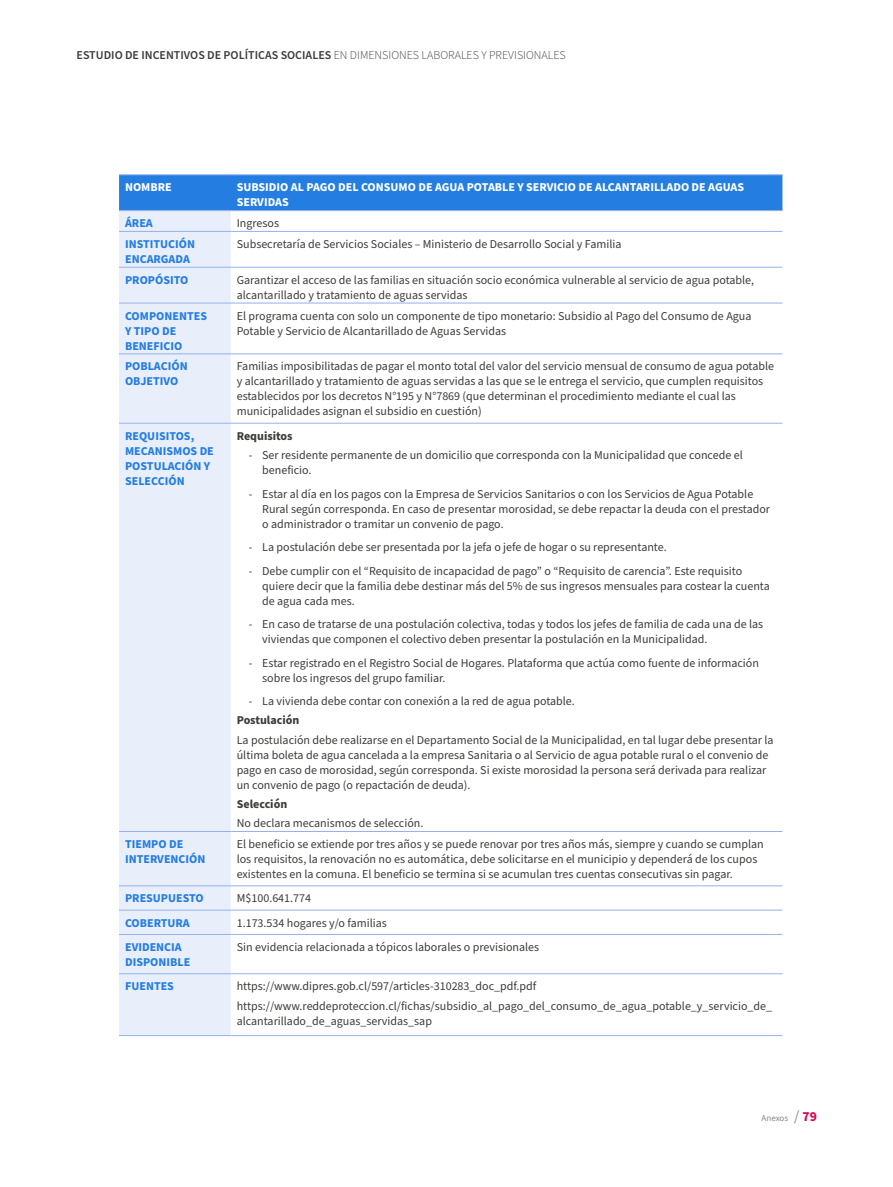
<style>
.page{position:relative;width:893px;height:1187px;background:#fff}
.page>*{position:absolute;margin:0;border:0;box-sizing:border-box;transform-origin:0 0}
.Textos_tabla1{font:12px/15px "Source Sans Pro";color:#3c3c3b}
.parrafo_punteo-numerico_tabla{font:12px/15px "Source Sans Pro";color:#3c3c3b}
.parrafo_lateral_izq{font:700 12px/15px "Source Sans Pro";color:#247de1}
.encabezados{font:700 12px/15px "Source Sans Pro";color:#fff}
.t1{font:600 12px "Source Sans Pro";color:#3c3c3b}
.Textos_tabla1-2{font:700 12px "Source Sans Pro";color:#3c3c3b}
.t2{font:9px "Source Sans Pro";color:#878787}
.s1{font-weight:300}
.s2{font-size:15px}
.s3{font-weight:700;font-size:13.5px;color:#db0355}
</style>
<div class="page">
<div style="left:119px;top:175px;width:663px;height:35px;background:#247de1"></div>
<div style="left:119px;top:211px;width:112px;height:824px;background:#e9effa"></div>
<hr style="left:119px;top:231px;width:112px;height:1px;background:#96b1ea">
<hr style="left:231px;top:231px;width:551px;height:1px;background:#96b1ea">
<hr style="left:119px;top:267px;width:112px;height:1px;background:#96b1ea">
<hr style="left:231px;top:267px;width:551px;height:1px;background:#96b1ea">
<hr style="left:119px;top:302px;width:112px;height:1px;background:#96b1ea">
<hr style="left:231px;top:302px;width:551px;height:1px;background:#96b1ea">
<hr style="left:119px;top:353px;width:112px;height:1px;background:#96b1ea">
<hr style="left:231px;top:353px;width:551px;height:1px;background:#96b1ea">
<hr style="left:119px;top:423px;width:112px;height:1px;background:#96b1ea">
<hr style="left:231px;top:423px;width:551px;height:1px;background:#96b1ea">
<hr style="left:119px;top:831px;width:112px;height:1px;background:#96b1ea">
<hr style="left:231px;top:831px;width:551px;height:1px;background:#96b1ea">
<hr style="left:119px;top:885px;width:112px;height:1px;background:#96b1ea">
<hr style="left:231px;top:885px;width:551px;height:1px;background:#96b1ea">
<hr style="left:119px;top:909px;width:112px;height:1px;background:#96b1ea">
<hr style="left:231px;top:909px;width:551px;height:1px;background:#96b1ea">
<hr style="left:119px;top:934px;width:112px;height:1px;background:#96b1ea">
<hr style="left:231px;top:934px;width:551px;height:1px;background:#96b1ea">
<hr style="left:119px;top:973px;width:112px;height:1px;background:#96b1ea">
<hr style="left:231px;top:973px;width:551px;height:1px;background:#96b1ea">
<hr style="left:119px;top:1035px;width:112px;height:1px;background:#96b1ea">
<hr style="left:231px;top:1035px;width:551px;height:1px;background:#96b1ea">
<hr style="left:119px;top:174px;width:112px;height:1px;background:#96b1ea">
<hr style="left:231px;top:174px;width:551px;height:1px;background:#96b1ea">
<hr style="left:119px;top:210px;width:112px;height:1px;background:#96b1ea">
<hr style="left:231px;top:210px;width:551px;height:1px;background:#96b1ea">
<p class="t1" style="left:77px;top:47px;width:491px">ESTUDIO DE INCENTIVOS DE POLÍTICAS SOCIALES <span class="s1">EN DIMENSIONES LABORALES Y PREVISIONALES</span></p>
<p class="encabezados" style="left:125px;top:180px;width:48px">NOMBRE</p>
<p class="encabezados" style="left:237px;top:180px;width:509px">SUBSIDIO AL PAGO DEL CONSUMO DE AGUA POTABLE Y SERVICIO DE ALCANTARILLADO DE AGUAS<br>SERVIDAS</p>
<p class="parrafo_lateral_izq" style="left:125px;top:216px;width:29px">ÁREA</p>
<p class="Textos_tabla1" style="left:237px;top:216px;width:44px">Ingresos</p>
<p class="parrafo_lateral_izq" style="left:125px;top:237px;width:72px">INSTITUCIÓN<br>ENCARGADA</p>
<p class="Textos_tabla1" style="left:237px;top:237px;width:386px">Subsecretaría de Servicios Sociales – Ministerio de Desarrollo Social y Familia</p>
<p class="parrafo_lateral_izq" style="left:125px;top:272px;width:65px">PROPÓSITO</p>
<p class="Textos_tabla1" style="left:237px;top:273px;width:519px">Garantizar el acceso de las familias en situación socio económica vulnerable al servicio de agua potable, alcantarillado y tratamiento de aguas servidas</p>
<p class="parrafo_lateral_izq" style="left:125px;top:308px;width:84px">COMPONENTES<br>Y TIPO DE<br>BENEFICIO</p>
<p class="Textos_tabla1" style="left:237px;top:308px;width:516px">El programa cuenta con solo un componente de tipo monetario: Subsidio al Pago del Consumo de Agua<br>Potable y Servicio de Alcantarillado de Aguas Servidas</p>
<p class="parrafo_lateral_izq" style="left:125px;top:359px;width:64px">POBLACIÓN<br>OBJETIVO</p>
<p class="Textos_tabla1" style="left:237px;top:359px;width:539px">Familias imposibilitadas de pagar el monto total del valor del servicio mensual de consumo de agua potable y alcantarillado y tratamiento de aguas servidas a las que se le entrega el servicio, que cumplen requisitos establecidos por los decretos N°195 y N°7869 (que determinan el procedimiento mediante el cual las municipalidades asignan el subsidio en cuestión)</p>
<p class="parrafo_lateral_izq" style="left:125px;top:428px;width:90px">REQUISITOS,<br>MECANISMOS DE<br>POSTULACIÓN Y<br>SELECCIÓN</p>
<p class="Textos_tabla1-2" style="left:237px;top:427px;width:57px">Requisitos</p>
<p class="parrafo_punteo-numerico_tabla" style="left:262px;top:448px;width:482px;text-indent:-14px">- Ser residente permanente de un domicilio que corresponda con la Municipalidad que concede el beneficio.</p>
<p class="parrafo_punteo-numerico_tabla" style="left:262px;top:486px;width:509px;text-indent:-14px">- Estar al día en los pagos con la Empresa de Servicios Sanitarios o con los Servicios de Agua Potable<br>Rural según corresponda. En caso de presentar morosidad, se debe repactar la deuda con el prestador o administrador o tramitar un convenio de pago.</p>
<p class="parrafo_punteo-numerico_tabla" style="left:249px;top:540px;width:420px">- La postulación debe ser presentada por la jefa o jefe de hogar o su representante.</p>
<p class="parrafo_punteo-numerico_tabla" style="left:262px;top:563px;width:509px;text-indent:-14px">- Debe cumplir con el “Requisito de incapacidad de pago” o “Requisito de carencia”. Este requisito quiere decir que la familia debe destinar más del 5% de sus ingresos mensuales para costear la cuenta de agua cada mes.</p>
<p class="parrafo_punteo-numerico_tabla" style="left:262px;top:617px;width:503px;text-indent:-14px">- En caso de tratarse de una postulación colectiva, todas y todos los jefes de familia de cada una de las viviendas que componen el colectivo deben presentar la postulación en la Municipalidad.</p>
<p class="parrafo_punteo-numerico_tabla" style="left:262px;top:655px;width:498px;text-indent:-14px">- Estar registrado en el Registro Social de Hogares. Plataforma que actúa como fuente de información sobre los ingresos del grupo familiar.</p>
<p class="parrafo_punteo-numerico_tabla" style="left:249px;top:694px;width:328px">- La vivienda debe contar con conexión a la red de agua potable.</p>
<p class="Textos_tabla1-2" style="left:237px;top:712px;width:64px">Postulación</p>
<p class="Textos_tabla1" style="left:237px;top:732px;width:538px">La postulación debe realizarse en el Departamento Social de la Municipalidad, en tal lugar debe presentar la última boleta de agua cancelada a la empresa Sanitaria o al Servicio de agua potable rural o el convenio de pago en caso de morosidad, según corresponda. Si existe morosidad la persona será derivada para realizar un convenio de pago (o repactación de deuda).</p>
<p class="Textos_tabla1-2" style="left:237px;top:795px;width:52px">Selección</p>
<p class="Textos_tabla1" style="left:237px;top:816px;width:188px">No declara mecanismos de selección.</p>
<p class="parrafo_lateral_izq" style="left:125px;top:836px;width:82px">TIEMPO DE<br>INTERVENCIÓN</p>
<p class="Textos_tabla1" style="left:237px;top:836px;width:528px">El beneficio se extiende por tres años y se puede renovar por tres años más, siempre y cuando se cumplan los requisitos, la renovación no es automática, debe solicitarse en el municipio y dependerá de los cupos existentes en la comuna. El beneficio se termina si se acumulan tres cuentas consecutivas sin pagar.</p>
<p class="parrafo_lateral_izq" style="left:125px;top:891px;width:80px">PRESUPUESTO</p>
<p class="Textos_tabla1" style="left:237px;top:891px;width:76px">M$100.641.774</p>
<p class="parrafo_lateral_izq" style="left:125px;top:915px;width:66px">COBERTURA</p>
<p class="Textos_tabla1" style="left:237px;top:915px;width:152px">1.173.534 hogares y/o familias</p>
<p class="parrafo_lateral_izq" style="left:125px;top:939px;width:67px">EVIDENCIA<br>DISPONIBLE</p>
<p class="Textos_tabla1" style="left:237px;top:939px;width:304px">Sin evidencia relacionada a tópicos laborales o previsionales</p>
<p class="parrafo_lateral_izq" style="left:125px;top:979px;width:50px">FUENTES</p>
<p class="Textos_tabla1" style="left:237px;top:979px;width:301px">https://www.dipres.gob.cl/597/articles-310283_doc_pdf.pdf</p>
<p class="Textos_tabla1" style="left:237px;top:998px;width:537px">https://www.reddeproteccion.cl/fichas/subsidio_al_pago_del_consumo_de_agua_potable_y_servicio_de_ alcantarillado_de_aguas_servidas_sap</p>
<p class="t2" style="left:761px;top:1111px;width:57px">Anexos <span class="s2">/</span> <span class="s3">79</span></p>
</div>
